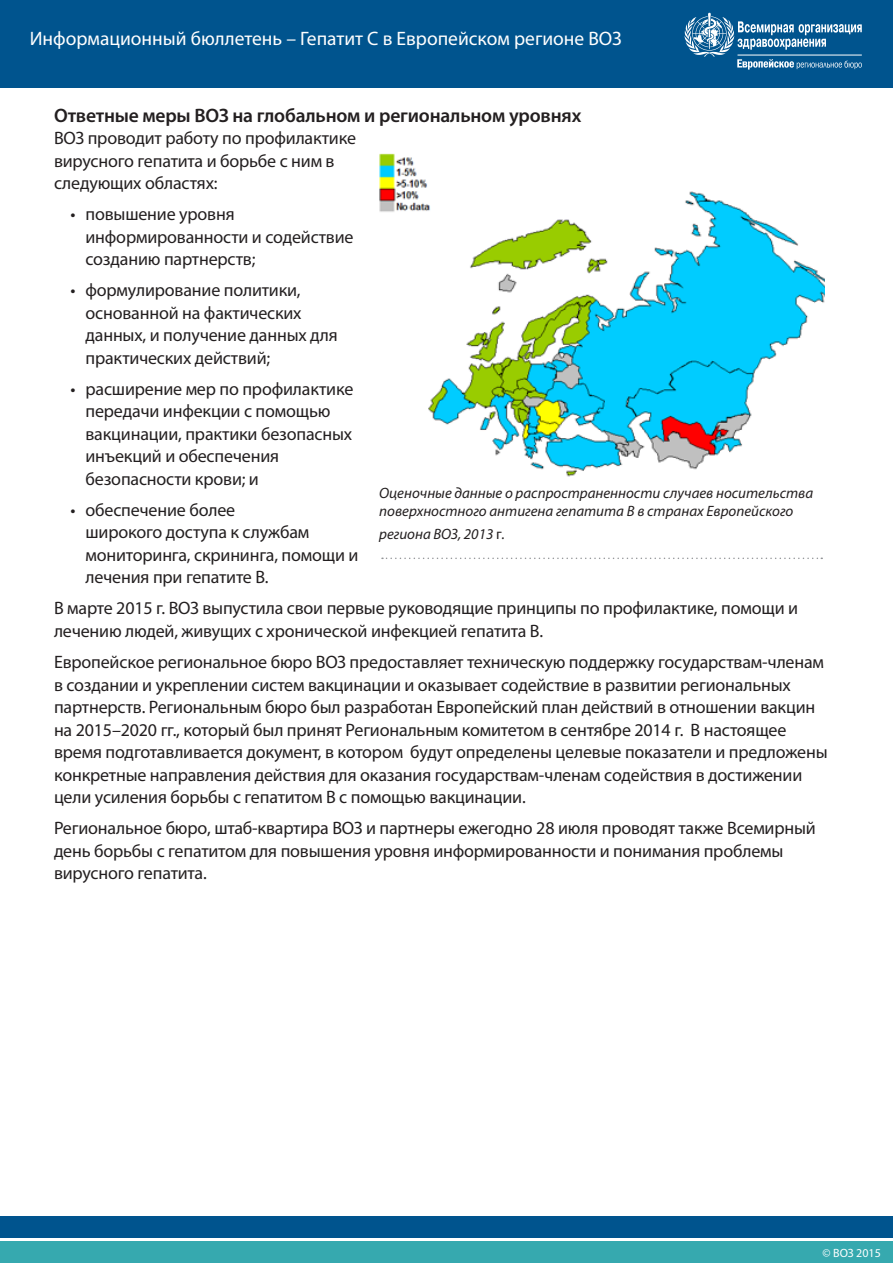
<style>
.page{position:relative;width:893px;height:1263px;background:#fff}
.page>*{position:absolute;margin:0;border:0;box-sizing:border-box;transform-origin:0 0}
.t1{font:19.5px "Myriad Pro";color:#fff}
.Headers{font:600 19.5px "Myriad Pro";letter-spacing:-.01em;color:#231f20}
.Main_text{font:18px/22.5px "Myriad Pro";letter-spacing:-.01em;color:#231f20}
.t2{font:italic 15px/18px "Myriad Pro";color:#231f20}
.t3{font:12px "Myriad Pro";color:#fff}
.s1{font-style:normal}
</style>
<div class="page">
<div style="left:0;top:0;width:893px;height:87px;background:#00548e"></div>
<div style="left:0;top:1242px;width:893px;height:21px;background:#36a9af"></div>
<div style="left:0;top:1216px;width:893px;height:21px;background:#00548e"></div>
<svg style="left:684px;top:13px;width:178px;height:57px"></svg>
<hr style="left:737px;top:55px;width:125px;height:1px;background:#fff">
<img style="left:379px;top:153px;width:446px;height:324px">
<svg style="left:382px;top:558px;width:440px;height:1px"></svg>
<p class="t1" style="left:30px;top:27px;width:593px">Информационный бюллетень – Гепатит С в Европейском регионе ВОЗ</p>
<p class="Headers" style="left:54px;top:103px;width:529px">Ответные меры ВОЗ на глобальном и региональном уровнях</p>
<p class="Main_text" style="left:54px;top:127px;width:304px">ВОЗ проводит работу по профилактике вирусного гепатита и борьбе с ним в следующих областях:</p>
<p class="Main_text" style="left:86px;top:203px;width:270px;text-indent:-15px">• повышение уровня информированности и содействие созданию партнерств;</p>
<p class="Main_text" style="left:86px;top:279px;width:254px;text-indent:-15px">• формулирование политики, основанной на фактических данных, и получение данных для практических действий;</p>
<p class="Main_text" style="left:86px;top:377px;width:269px;text-indent:-15px">• расширение мер по профилактике передачи инфекции с помощью вакцинации, практики безопасных инъекций и обеспечения безопасности крови; и</p>
<p class="Main_text" style="left:86px;top:498px;width:275px;text-indent:-15px">• обеспечение более<br>широкого доступа к службам мониторинга, скрининга, помощи и лечения при гепатите В.</p>
<p class="Main_text" style="left:54px;top:597px;width:746px">В марте 2015 г. ВОЗ выпустила свои первые руководящие принципы по профилактике, помощи и лечению людей, живущих с хронической инфекцией гепатита В.</p>
<p class="Main_text" style="left:54px;top:650px;width:775px">Европейское региональное бюро ВОЗ предоставляет техническую поддержку государствам-членам в создании и укреплении систем вакцинации и оказывает содействие в развитии региональных партнерств. Региональным бюро был разработан Европейский план действий в отношении вакцин на 2015–2020 гг., который был принят Региональным комитетом в сентябре 2014 г. В настоящее время подготавливается документ, в котором будут определены целевые показатели и предложены конкретные направления действия для оказания государствам-членам содействия в достижении цели усиления борьбы с гепатитом В с помощью вакцинации.</p>
<p class="Main_text" style="left:54px;top:816px;width:763px">Региональное бюро, штаб-квартира ВОЗ и партнеры ежегодно 28 июля проводят также Всемирный день борьбы с гепатитом для повышения уровня информированности и понимания проблемы вирусного гепатита.</p>
<p class="t2" style="left:379px;top:484px;width:436px">Оценочные данные о распространенности случаев носительства поверхностного антигена гепатита В в странах Европейского</p>
<p class="t2" style="left:379px;top:524px;width:127px">региона ВОЗ, 2013 <span class="s1">г</span>.</p>
<p class="t3" style="left:823px;top:1246px;width:60px">© ВОЗ 2015</p>
</div>
